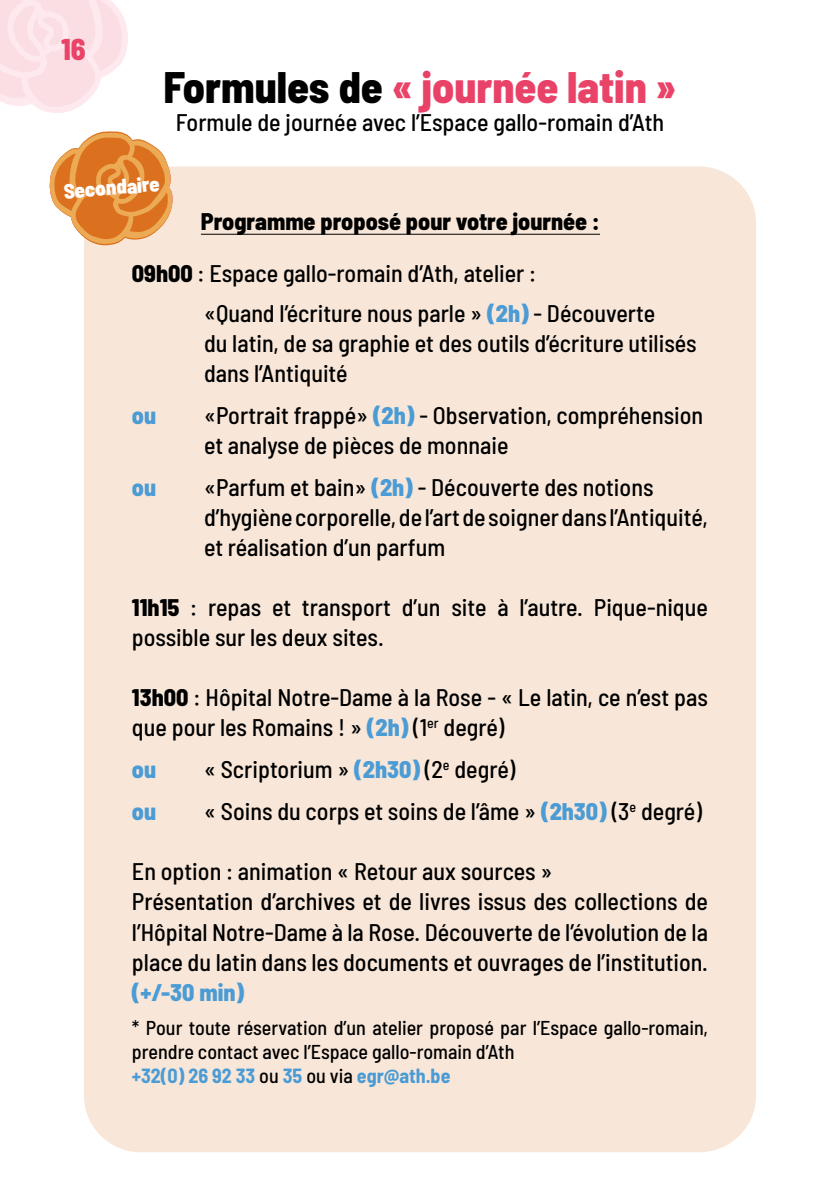
<style>
.page{position:relative;width:840px;height:1191px;background:#fff}
.page>*{position:absolute;margin:0;border:0;box-sizing:border-box;transform-origin:0 0}
.t1{font:800 semi-condensed 44px "Barlow";color:#000}
.t2{font:800 semi-condensed 30px "Barlow";color:#e94368}
.t3{font:500 semi-condensed 24px/30px "Barlow";color:#000}
.t4{font:800 semi-condensed 24px/52px "Barlow";color:#000}
.t5{font:800 semi-condensed 24px "Barlow";color:#4b9bd5}
.t6{font:800 semi-condensed 20.8px "Barlow";color:#fff}
.t7{font:800 semi-condensed 20.4px "Barlow";color:#fff}
.t8{font:500 semi-condensed 20px/24px "Barlow";color:#000}
.s1{color:#e94368}
.s2{color:#e94269}
.s3{font-size:20.8px}
.s4{font-weight:500}
.s5{font-weight:800;color:#4b9bd5}
.s6{font-weight:800}
.s7{font-weight:700;color:#4b9bd5}
</style>
<div class="page">
<svg style="left:0;top:0;width:128px;height:113px"></svg>
<div style="left:84px;top:166px;width:671px;height:986px;background:#f8e7d9;border-radius:57px"></div>
<hr style="left:201px;top:234px;width:398px;height:1px;background:#000">
<svg style="left:49px;top:131px;width:126px;height:114px"></svg>
<p class="t2" style="left:61px;top:27px;width:26px">16</p>
<h1 class="t1" style="left:163px;top:55px;width:514px">Formules de <span class="s1">«</span> <span class="s2">journée</span> <span class="s1">latin »</span></h1>
<p class="t3" style="left:176px;top:106px;width:489px">Formule de journée avec l’Espace gallo-romain d’Ath</p>
<p class="t6" style="left:63px;top:176px;width:87px;rotate:-4deg">Secondair</p>
<p class="t7" style="left:66px;top:175px;width:94px;rotate:-4deg">Maternelle<span class="s3">e</span></p>
<p class="t4" style="left:132px;top:194px;width:469px;text-indent:69px">Programme proposé pour votre journée :<br>09h00 <span class="s4">: Espace gallo-romain d’Ath, atelier :</span></p>
<p class="t3" style="left:204px;top:297px;width:494px">«Quand l’écriture nous parle » <span class="s5">(2h)</span> - Découverte<br>du latin, de sa graphie et des outils d’écriture utilisés dans l’Antiquité</p>
<p class="t5" style="left:132px;top:398px;width:26px">ou</p>
<p class="t3" style="left:204px;top:399px;width:500px">«Portrait frappé» <span class="s5">(2h)</span> - Observation, compréhension et analyse de pièces de monnaie</p>
<p class="t5" style="left:132px;top:470px;width:26px">ou</p>
<p class="t3" style="left:204px;top:471px;width:505px">«Parfum et bain» <span class="s5">(2h)</span> - Découverte des notions d’hygiène corporelle, de l’art de soigner dans l’Antiquité, et réalisation d’un parfum</p>
<p class="t3" style="left:132px;top:591px;width:577px"><span class="s6">11h15</span> : repas et transport d’un site à l’autre. Pique-nique possible sur les deux sites.</p>
<p class="t3" style="left:132px;top:681px;width:577px"><span class="s6">13h00</span> : Hôpital Notre-Dame à la Rose - « Le latin, ce n’est pas que pour les Romains ! » <span class="s5">(2h)</span> (1<sup>er</sup> degré)</p>
<p class="t5" style="left:132px;top:752px;width:26px">ou</p>
<p class="t3" style="left:204px;top:753px;width:313px">« Scriptorium » <span class="s5">(2h30)</span> (2<sup>e</sup> degré)</p>
<p class="t5" style="left:132px;top:794px;width:26px">ou</p>
<p class="t3" style="left:204px;top:795px;width:499px">« Soins du corps et soins de l’âme » <span class="s5">(2h30)</span> (3<sup>e</sup> degré)</p>
<p class="t3" style="left:132px;top:855px;width:577px">En option : animation « Retour aux sources »<br>Présentation d’archives et de livres issus des collections de l’Hôpital Notre-Dame à la Rose. Découverte de l’évolution de la place du latin dans les documents et ouvrages de l’institution.</p>
<p class="t5" style="left:132px;top:974px;width:114px">(+/-30 min)</p>
<p class="t8" style="left:132px;top:1013px;width:577px">* Pour toute réservation d’un atelier proposé par l’Espace gallo-romain, prendre contact avec l’Espace gallo-romain d’Ath<br><span class="s7">+32(0) 26 92 33</span> ou <span class="s7">35</span> ou via <span class="s7">egr@ath.be</span></p>
</div>
